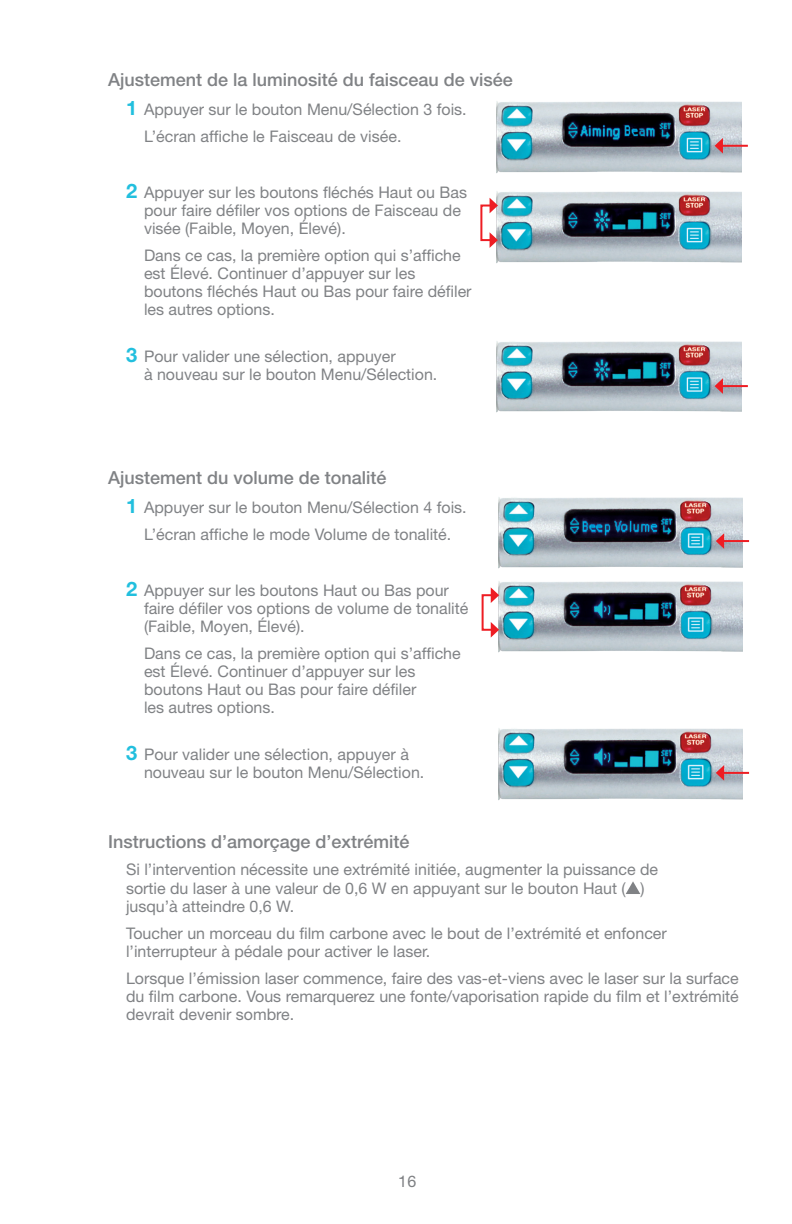
<style>
.page{position:relative;width:792px;height:1224px;background:#fff}
.page>*{position:absolute;margin:0;border:0;box-sizing:border-box;transform-origin:0 0}
.Subs_2{font:500 18px "Helvetica Neue";color:#808285}
.Body_1{font:16px/18px "Helvetica Neue";color:#808285}
.t1{font:16px "Helvetica Neue";color:#7e8083}
.s1{font-weight:700;font-size:20px;color:#22bfde}
</style>
<div class="page">
<svg style="left:626px;top:881px;width:14px;height:13px"></svg>
<img style="left:498px;top:497px;width:244px;height:72px">
<img style="left:498px;top:581px;width:244px;height:72px">
<img style="left:498px;top:728px;width:244px;height:72px">
<hr style="left:723px;top:540px;width:26px;height:2px;background:#ee1d23">
<svg style="left:716px;top:533px;width:8px;height:16px"></svg>
<hr style="left:723px;top:772px;width:26px;height:2px;background:#ee1d23">
<svg style="left:716px;top:765px;width:8px;height:16px"></svg>
<div style="left:482px;top:594px;width:11px;height:37px;border:2px solid #ee1d23"></div>
<svg style="left:491px;top:587px;width:8px;height:16px"></svg>
<svg style="left:491px;top:622px;width:8px;height:16px"></svg>
<img style="left:497px;top:101px;width:244px;height:72px">
<img style="left:497px;top:191px;width:244px;height:72px">
<hr style="left:722px;top:145px;width:26px;height:2px;background:#ee1d23">
<svg style="left:715px;top:138px;width:8px;height:16px"></svg>
<img style="left:497px;top:341px;width:244px;height:71px">
<hr style="left:722px;top:385px;width:26px;height:2px;background:#ee1d23">
<svg style="left:715px;top:378px;width:8px;height:16px"></svg>
<div style="left:480px;top:205px;width:11px;height:36px;border:2px solid #ee1d23"></div>
<svg style="left:490px;top:198px;width:8px;height:15px"></svg>
<svg style="left:490px;top:232px;width:8px;height:16px"></svg>
<p class="Subs_2" style="left:108px;top:69px;width:406px">Ajustement de la luminosité du faisceau de visée</p>
<p class="Body_1" style="left:126px;top:100px;width:342px"><span class="s1">1</span> Appuyer sur le bouton Menu/Sélection 3 fois.</p>
<p class="Body_1" style="left:144px;top:127px;width:259px">L’écran affiche le Faisceau de visée.</p>
<p class="Body_1" style="left:144px;top:183px;width:325px;text-indent:-18px"><span class="s1">2</span> Appuyer sur les boutons fléchés Haut ou Bas pour faire défiler vos options de Faisceau de visée (Faible, Moyen, Élevé).</p>
<p class="Body_1" style="left:144px;top:246px;width:329px">Dans ce cas, la première option qui s’affiche est Élevé. Continuer d’appuyer sur les boutons fléchés Haut ou Bas pour faire défiler les autres options.</p>
<p class="Body_1" style="left:144px;top:347px;width:295px;text-indent:-18px"><span class="s1">3</span> Pour valider une sélection, appuyer<br>à nouveau sur le bouton Menu/Sélection.</p>
<p class="Subs_2" style="left:108px;top:467px;width:280px">Ajustement du volume de tonalité</p>
<p class="Body_1" style="left:126px;top:498px;width:342px"><span class="s1">1</span> Appuyer sur le bouton Menu/Sélection 4 fois.</p>
<p class="Body_1" style="left:144px;top:525px;width:309px">L’écran affiche le mode Volume de tonalité.</p>
<p class="Body_1" style="left:144px;top:581px;width:326px;text-indent:-18px"><span class="s1">2</span> Appuyer sur les boutons Haut ou Bas pour faire défiler vos options de volume de tonalité (Faible, Moyen, Élevé).</p>
<p class="Body_1" style="left:144px;top:644px;width:318px">Dans ce cas, la première option qui s’affiche est Élevé. Continuer d’appuyer sur les boutons Haut ou Bas pour faire défiler<br>les autres options.</p>
<p class="Body_1" style="left:144px;top:745px;width:282px;text-indent:-18px"><span class="s1">3</span> Pour valider une sélection, appuyer à nouveau sur le bouton Menu/Sélection.</p>
<p class="Subs_2" style="left:108px;top:831px;width:303px">Instructions d’amorçage d’extrémité</p>
<p class="Body_1" style="left:126px;top:860px;width:534px">Si l’intervention nécessite une extrémité initiée, augmenter la puissance de sortie du laser à une valeur de 0,6 W en appuyant sur le bouton Haut ( ) jusqu’à atteindre 0,6 W.</p>
<p class="Body_1" style="left:126px;top:924px;width:542px">Toucher un morceau du film carbone avec le bout de l’extrémité et enfoncer l’interrupteur à pédale pour activer le laser.</p>
<p class="Body_1" style="left:126px;top:969px;width:614px;text-align:justify">Lorsque l’émission laser commence, faire des vas-et-viens avec le laser sur la surface du film carbone. Vous remarquerez une fonte/vaporisation rapide du film et l’extrémité devrait devenir sombre.</p>
<p class="t1" style="left:398px;top:1171px;width:20px">16</p>
</div>
